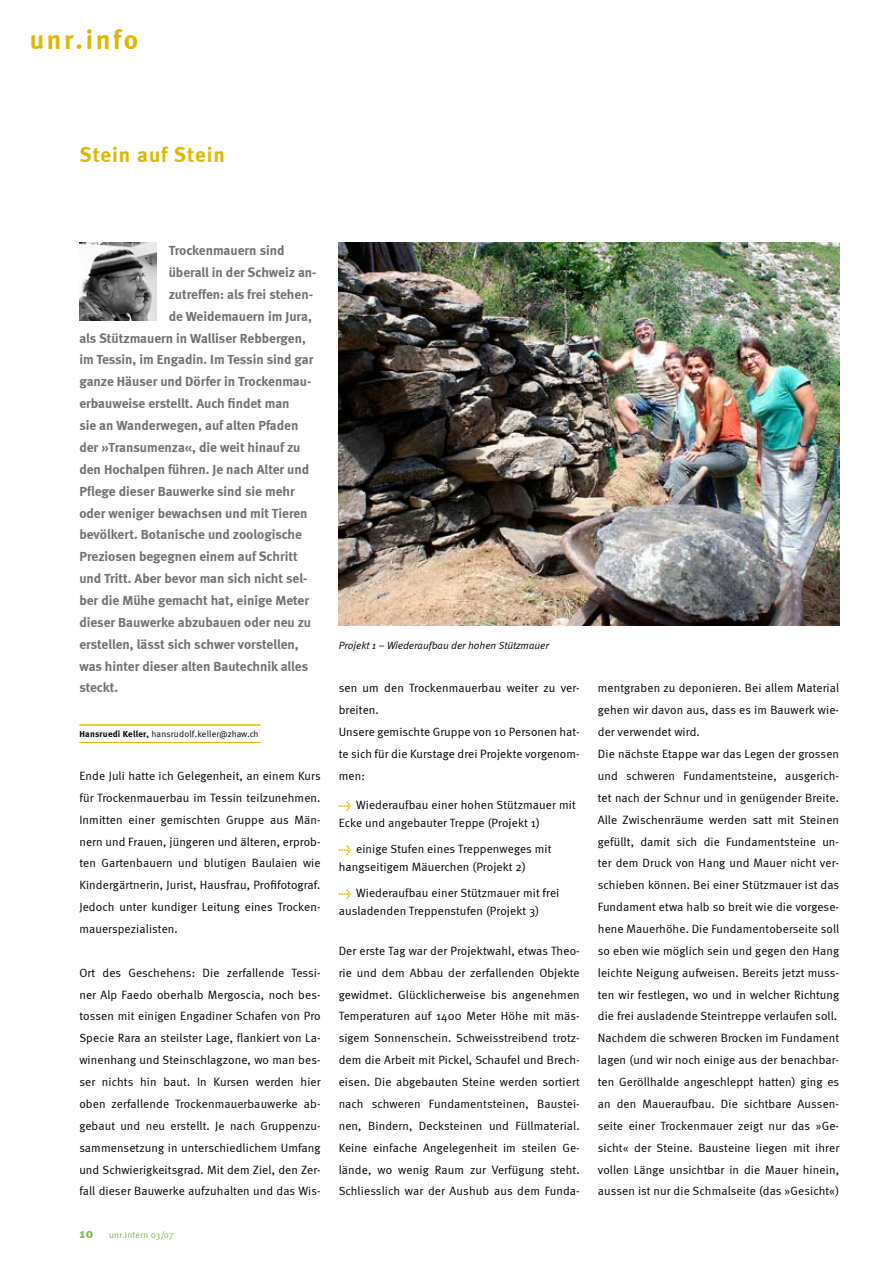
<style>
.page{position:relative;width:893px;height:1263px;background:#fff}
.page>*{position:absolute;margin:0;border:0;box-sizing:border-box;transform-origin:0 0}
.t1{font:700 27px "Meta";letter-spacing:.1em;color:#deb700}
.t2{font:700 21px "Meta";letter-spacing:.05em;color:#deb700}
.t3{font:700 13.5px/21.9px "Meta";color:#707173}
.t4{font:12px/21.9px "Meta Normal";letter-spacing:.01em;color:#000}
.t5{font:italic 10.5px "Meta Normal";color:#000}
.t6{font:10.5px "Meta Bold Expert";color:#deb700}
.t7{font:9px "Meta Normal";letter-spacing:.02em;color:#000}
.t8{font:9px "Meta Normal";letter-spacing:.025em;color:#78b63f}
.s1{font-family:"Meta";font-weight:700}
.s2{font-family:"Meta";font-weight:700;font-size:13.5px}
</style>
<div class="page">
<hr style="left:79px;top:724px;width:181px;height:2px;background:#deb700">
<hr style="left:79px;top:742px;width:181px;height:1px;background:#deb700">
<img style="left:79px;top:243px;width:78px;height:77px">
<img style="left:339px;top:243px;width:500px;height:382px">
<h1 class="t1" style="left:30px;top:23px;width:110px">unr.info</h1>
<h2 class="t2" style="left:79px;top:142px;width:147px">Stein auf Stein</h2>
<p class="t3" style="left:169px;top:239px;width:149px">Trockenmauern sind überall in der Schweiz an&shy;zutreffen: als frei stehen&shy;de Weidemauern im Jura,</p>
<p class="t3" style="left:79px;top:327px;width:236px">als Stützmauern in Walliser Rebbergen, im Tessin, im Engadin. Im Tessin sind gar ganze Häuser und Dörfer in Trockenmau&shy;erbauweise erstellt. Auch findet man<br>sie an Wanderwegen, auf alten Pfaden der »Transumenza«, die weit hinauf zu den Hochalpen führen. Je nach Alter und Pflege dieser Bauwerke sind sie mehr oder weniger bewachsen und mit Tieren bevölkert. Botanische und zoologische Preziosen begegnen einem auf Schritt und Tritt. Aber bevor man sich nicht sel&shy;ber die Mühe gemacht hat, einige Meter dieser Bauwerke abzubauen oder neu zu erstellen, lässt sich schwer vorstellen, was hinter dieser alten Bautechnik alles steckt.</p>
<p class="t7" style="left:79px;top:728px;width:181px"><span class="s1">Hansruedi Keller,</span> hansrudolf.keller@zhaw.ch</p>
<p class="t4" style="left:79px;top:765px;width:243px;text-align:justify">Ende Juli hatte ich Gelegenheit, an einem Kurs für Trockenmauerbau im Tessin teilzunehmen.<br>Inmitten einer gemischten Gruppe aus Män&shy;nern und Frauen, jüngeren und älteren, erprob&shy;ten Gartenbauern und blutigen Baulaien wie Kindergärtnerin, Jurist, Hausfrau, Profifotograf.<br>Jedoch unter kundiger Leitung eines Trocken&shy;mauerspezialisten.</p>
<p class="t4" style="left:79px;top:961px;width:243px;text-align:justify">Ort des Geschehens: Die zerfallende Tessi&shy;ner Alp Faedo oberhalb Mergoscia, noch bes&shy;tossen mit einigen Engadiner Schafen von Pro Specie Rara an steilster Lage, flankiert von La&shy;winenhang und Steinschlagzone, wo man bes&shy;ser nichts hin baut. In Kursen werden hier oben zerfallende Trockenmauerbauwerke ab&shy;gebaut und neu erstellt. Je nach Gruppenzu&shy;sammensetzung in unterschiedlichem Umfang und Schwierigkeitsgrad. Mit dem Ziel, den Zer&shy;fall dieser Bauwerke aufzuhalten und das Wis-</p>
<p class="t8" style="left:79px;top:1229px;width:96px"><span class="s2">10</span> unr.intern 03/07</p>
<p class="t5" style="left:339px;top:639px;width:212px">Projekt 1 – Wiederaufbau der hohen Stützmauer</p>
<p class="t4" style="left:339px;top:677px;width:243px">sen um den Trockenmauerbau weiter zu ver&shy;breiten.<br>Unsere gemischte Gruppe von 10 Personen hat&shy;te sich für die Kurstage drei Projekte vorgenom&shy;men:</p>
<p class="t4" style="left:339px;top:796px;width:238px;line-height:18px;text-indent:17px">Wiederaufbau einer hohen Stützmauer mit<br>Ecke und angebauter Treppe (Projekt 1)</p>
<p class="t4" style="left:339px;top:839px;width:214px;line-height:18px;text-indent:17px">einige Stufen eines Treppenweges mit hangseitigem Mäuerchen (Projekt 2)</p>
<p class="t4" style="left:339px;top:883px;width:222px;line-height:18px;text-indent:17px">Wiederaufbau einer Stützmauer mit frei ausladenden Treppenstufen (Projekt 3)</p>
<p class="t4" style="left:339px;top:939px;width:243px;text-align:justify">Der erste Tag war der Projektwahl, etwas Theo&shy;rie und dem Abbau der zerfallenden Objekte gewidmet. Glücklicherweise bis angenehmen Temperaturen auf 1400 Meter Höhe mit mäs&shy;sigem Sonnenschein. Schweisstreibend trotz&shy;dem die Arbeit mit Pickel, Schaufel und Brech&shy;eisen. Die abgebauten Steine werden sortiert nach schweren Fundamentsteinen, Baustei&shy;nen, Bindern, Decksteinen und Füllmaterial.<br>Keine einfache Angelegenheit im steilen Ge&shy;lände, wo wenig Raum zur Verfügung steht.<br>Schliesslich war der Aushub aus dem Funda-</p>
<p class="t6" style="left:339px;top:799px;width:14px">l</p>
<p class="t6" style="left:339px;top:843px;width:14px">l</p>
<p class="t6" style="left:339px;top:887px;width:14px">l</p>
<p class="t4" style="left:598px;top:677px;width:243px">mentgraben zu deponieren. Bei allem Material gehen wir davon aus, dass es im Bauwerk wie&shy;der verwendet wird.<br>Die nächste Etappe war das Legen der grossen und schweren Fundamentsteine, ausgerich&shy;tet nach der Schnur und in genügender Breite.<br>Alle Zwischenräume werden satt mit Steinen gefüllt, damit sich die Fundamentsteine un&shy;ter dem Druck von Hang und Mauer nicht ver&shy;schieben können. Bei einer Stützmauer ist das Fundament etwa halb so breit wie die vorgese&shy;hene Mauerhöhe. Die Fundamentoberseite soll so eben wie möglich sein und gegen den Hang leichte Neigung aufweisen. Bereits jetzt muss&shy;ten wir festlegen, wo und in welcher Richtung die frei ausladende Steintreppe verlaufen soll.<br>Nachdem die schweren Brocken im Fundament lagen (und wir noch einige aus der benachbar&shy;ten Geröllhalde angeschleppt hatten) ging es an den Maueraufbau. Die sichtbare Aussen&shy;seite einer Trockenmauer zeigt nur das »Ge&shy;sicht« der Steine. Bausteine liegen mit ihrer vollen Länge unsichtbar in die Mauer hinein, aussen ist nur die Schmalseite (das »Gesicht«)</p>
</div>
